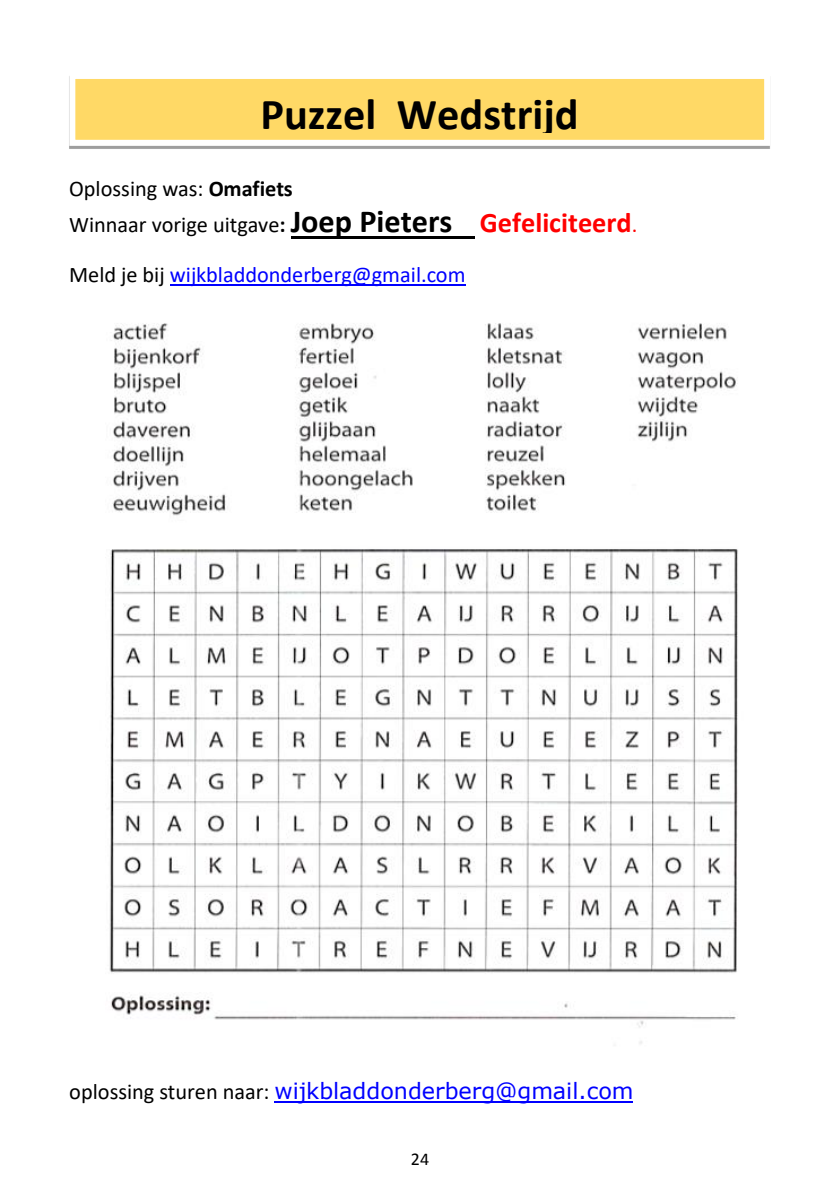
<style>
.page{position:relative;width:840px;height:1191px;background:#fff}
.page>*{position:absolute;margin:0;border:0;box-sizing:border-box;transform-origin:0 0}
.t1{font:700 44.4px "Calibri";color:#000}
.t2{font:22.4px/36.8px "Calibri";color:#000}
.t3{font:22.4px "Verdana";letter-spacing:-.005em;color:#00f}
.t4{font:22.4px "Calibri";color:#00f}
.s1{font-weight:700}
.s2{font-weight:700;font-size:32.2px}
.s3{font-weight:700;font-size:28.4px;color:#f00}
.s4{color:#f00}
.s5{color:#000}
.s6{font-family:"Calibri";color:#000}
</style>
<div class="page">
<hr style="left:290px;top:236px;width:184px;height:2px;background:#000">
<hr style="left:170px;top:284px;width:295px;height:2px;background:#00f">
<hr style="left:274px;top:1101px;width:358px;height:1px;background:#00f">
<img style="left:109px;top:323px;width:629px;height:721px">
<div style="left:72px;top:76px;width:694px;height:67px;background:#ffd966"></div>
<div style="left:69px;top:73px;width:700px;height:73px;border:6px solid #fff"></div>
<h1 class="t1" style="left:260px;top:83px;width:319px">Puzzel Wedstrijd</h1>
<p class="t2" style="left:69px;top:169px;width:569px">Oplossing was: <span class="s1">Omafiets<br></span>Winnaar vorige uitgave<span class="s1">:</span> <span class="s2">Joep Pieters</span> <span class="s3">Gefeliciteerd</span><span class="s4">.</span></p>
<p class="t4" style="left:69px;top:259px;width:398px"><span class="s5">Meld je bij</span> wijkbladdonderberg@gmail.com</p>
<p class="t3" style="left:69px;top:1076px;width:565px"><span class="s6">oplossing sturen naar:</span> wijkbladdonderberg@gmail.com</p>
<p class="t2" style="left:409px;top:1143px;width:24px">24<sup>24</sup></p>
</div>
